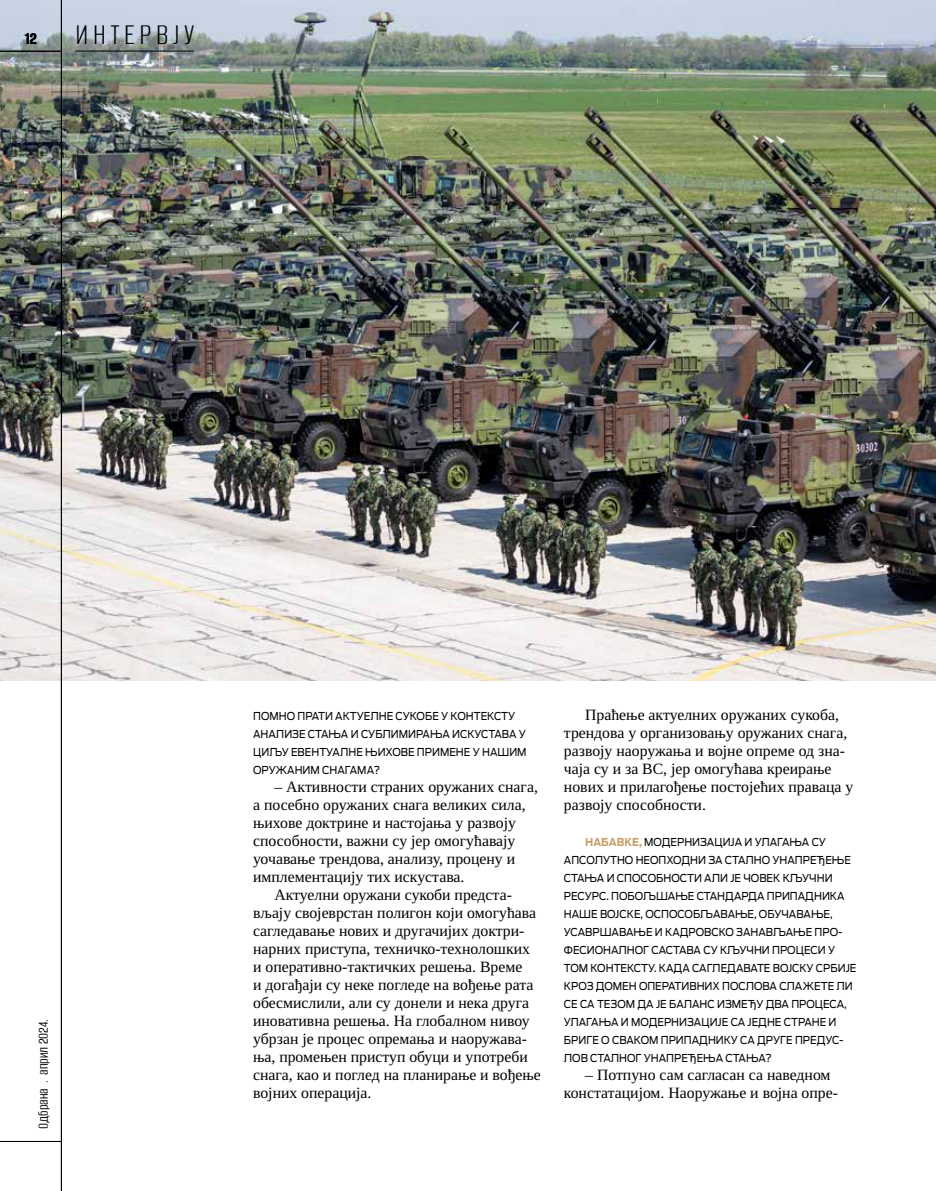
<style>
.page{position:relative;width:936px;height:1191px;background:#fff}
.page>*{position:absolute;margin:0;border:0;box-sizing:border-box;transform-origin:0 0}
.t1{font:100 31.5px "Alumni Sans";letter-spacing:.14em;color:#000}
.t2{font:15.75px/18px "Tinos";color:#000}
.t3{font:100 15px "Alumni Sans";color:#000}
.t4{font:10.8px/18px "Ford Antenna";color:#000;scale:.93 1}
.s1{font-size:18px}
.s2{font-weight:700;color:#c79d68}
</style>
<div class="page">
<img style="left:0;top:0;width:935px;height:680px">
<hr style="left:0;top:51px;width:61px;height:1px;background:#000">
<hr style="left:61px;top:0;width:1px;height:1191px;background:#000">
<hr style="left:0;top:1141px;width:61px;height:1px;background:#000">
<hr style="left:75px;top:51px;width:119px;height:1px;background:#000">
<h1 class="t1" style="left:25px;top:19px;width:170px"><span class="s1">12</span> ИНТЕРВЈУ</h1>
<p class="t3" style="left:36px;top:1129px;width:111px;rotate:-90deg">Одбрана . април 2024.</p>
<p class="t4" style="left:253px;top:706px;width:295px">ПОМНО ПРАТИ АКТУЕЛНЕ СУКОБЕ У КОНТЕКСТУ АНАЛИЗЕ СТАЊА И СУБЛИМИРАЊА ИСКУСТАВА У ЦИЉУ ЕВЕНТУАЛНЕ ЊИХОВЕ ПРИМЕНЕ У НАШИМ ОРУЖАНИМ СНАГАМА?</p>
<p class="t2" style="left:274px;top:778px;width:265px">– Активности страних оружаних снага,</p>
<p class="t2" style="left:253px;top:796px;width:274px">а посебно оружаних снага великих сила,</p>
<p class="t2" style="left:253px;top:814px;width:264px">њихове доктрине и настојања у развоју</p>
<p class="t2" style="left:253px;top:832px;width:264px">способности, важни су јер омогућавају</p>
<p class="t2" style="left:253px;top:850px;width:263px">уочавање трендова, анализу, процену и</p>
<p class="t2" style="left:253px;top:868px;width:213px">имплементацију тих искустава.</p>
<p class="t2" style="left:274px;top:886px;width:239px">Актуелни оружани сукоби предста-</p>
<p class="t2" style="left:253px;top:904px;width:284px">вљају својеврстан полигон који омогућава</p>
<p class="t2" style="left:253px;top:922px;width:273px">сагледавање нових и другачијих доктри-</p>
<p class="t2" style="left:253px;top:940px;width:278px">нарних приступа, техничко-технолошких</p>
<p class="t2" style="left:253px;top:958px;width:271px">и оперативно-тактичких решења. Време</p>
<p class="t2" style="left:253px;top:976px;width:282px">и догађаји су неке погледе на вођење рата</p>
<p class="t2" style="left:253px;top:994px;width:277px">обесмислили, али су донели и нека друга</p>
<p class="t2" style="left:253px;top:1012px;width:278px">иновативна решења. На глобалном нивоу</p>
<p class="t2" style="left:253px;top:1030px;width:275px">убрзан је процес опремања и наоружава-</p>
<p class="t2" style="left:253px;top:1048px;width:276px">ња, промењен приступ обуци и употреби</p>
<p class="t2" style="left:253px;top:1066px;width:289px">снага, као и поглед на планирање и вођење</p>
<p class="t2" style="left:253px;top:1084px;width:120px">војних операција.</p>
<p class="t2" style="left:564px;top:706px;width:291px;text-indent:21px">Праћење актуелних оружаних сукоба, трендова у организовању оружаних снага, развоју наоружања и војне опреме од зна&shy;чаја су и за ВС, јер омогућава креирање нових и прилагођење постојећих праваца у развоју способности.</p>
<p class="t4" style="left:564px;top:832px;width:316px;text-indent:21px"><span class="s2">НАБАВКЕ,</span> МОДЕРНИЗАЦИЈА И УЛАГАЊА СУ АПСОЛУТНО НЕОПХОДНИ ЗА СТАЛНО УНАПРЕЂЕЊЕ СТАЊА И СПОСОБНОСТИ АЛИ ЈЕ ЧОВЕК КЉУЧНИ РЕСУРС. ПОБОЉШАЊЕ СТАНДАРДА ПРИПАДНИКА НАШЕ ВОЈСКЕ, ОСПОСОБЉАВАЊЕ, ОБУЧАВАЊЕ, УСАВРШАВАЊЕ И КАДРОВСКО ЗАНАВЉАЊЕ ПРО-ФЕСИОНАЛНОГ САСТАВА СУ КЉУЧНИ ПРОЦЕСИ У ТОМ КОНТЕКСТУ. КАДА САГЛЕДАВАТЕ ВОЈСКУ СРБИЈЕ КРОЗ ДОМЕН ОПЕРАТИВНИХ ПОСЛОВА СЛАЖЕТЕ ЛИ СЕ СА ТЕЗОМ ДА ЈЕ БАЛАНС ИЗМЕЂУ ДВА ПРОЦЕСА, УЛАГАЊА И МОДЕРНИЗАЦИЈЕ СА ЈЕДНЕ СТРАНЕ И БРИГЕ О СВАКОМ ПРИПАДНИКУ СА ДРУГЕ ПРЕДУС-ЛОВ СТАЛНОГ УНАПРЕЂЕЊА СТАЊА?</p>
<p class="t2" style="left:564px;top:1066px;width:276px;text-indent:21px">– Потпуно сам сагласан са наведном констатацијом. Наоружање и војна опре-</p>
</div>
